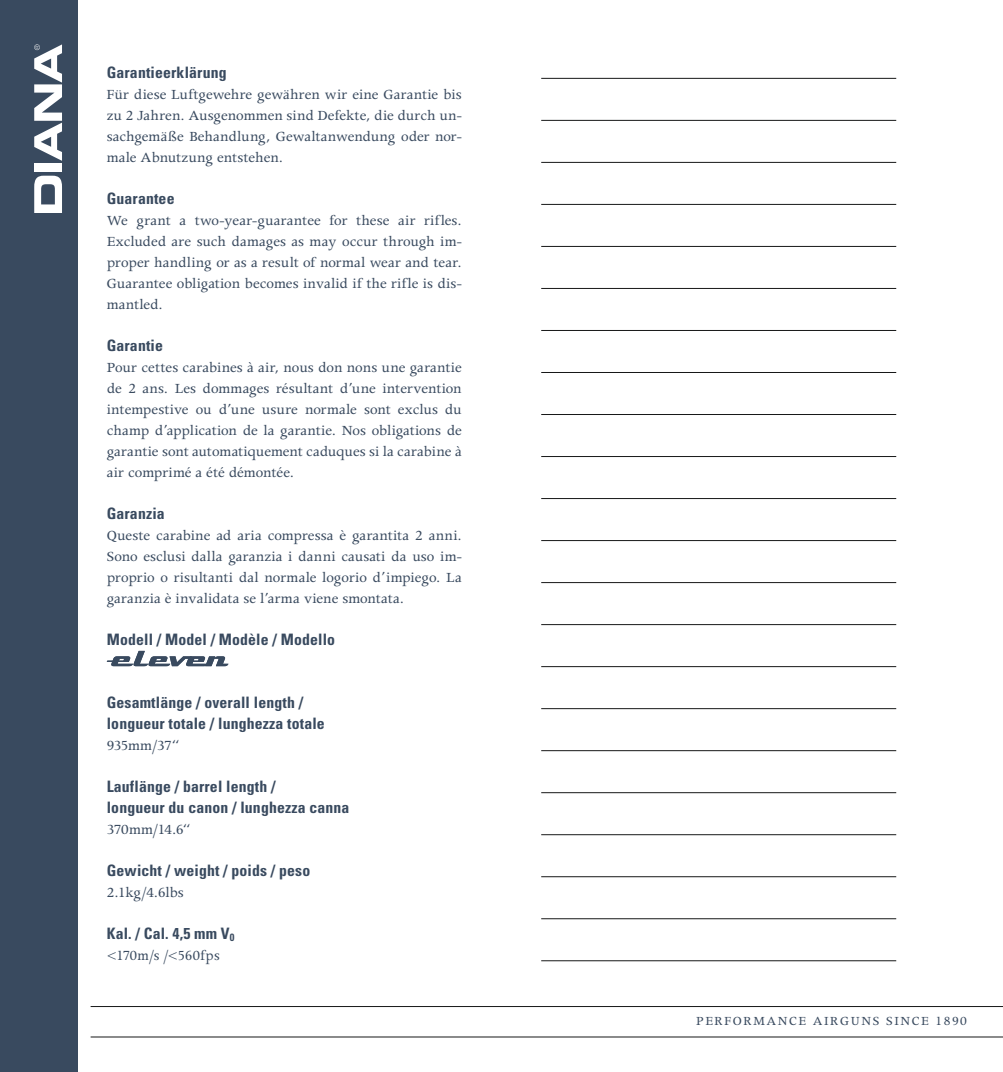
<style>
.page{position:relative;width:1003px;height:1072px;background:#fff}
.page>*{position:absolute;margin:0;border:0;box-sizing:border-box;transform-origin:0 0}
.Fließtext_Apolle_9_1{font:15.75px/21px "Apollo MT Std";color:#394a5f;text-align:justify}
.Headline_Univers_9_1{font:700 condensed 15.75px "Univers";letter-spacing:.01em;color:#394a5f}
.Fließtext_Apolle_9_1-2{font:15.75px "Apollo MT Std";color:#394a5f;scale:.96 1}
.t1{font:14px "Apollo MT Std";letter-spacing:.115em;color:#394a5f}
</style>
<div class="page">
<div style="left:0;top:0;width:77px;height:1071px;background:#394a5f"></div>
<hr style="left:91px;top:1036px;width:911px;height:1px;background:#171818">
<hr style="left:91px;top:1006px;width:911px;height:1px;background:#171818">
<svg style="left:107px;top:651px;width:121px;height:15px"></svg>
<svg style="left:34px;top:176px;width:28px;height:37px"></svg>
<div style="left:34px;top:163px;width:28px;height:8px;background:#fff"></div>
<svg style="left:34px;top:44px;width:28px;height:117px"></svg>
<hr style="left:541px;top:78px;width:354px;height:1px;background:#171818">
<hr style="left:541px;top:120px;width:354px;height:1px;background:#171818">
<hr style="left:541px;top:162px;width:354px;height:1px;background:#171818">
<hr style="left:541px;top:204px;width:354px;height:1px;background:#171818">
<hr style="left:541px;top:246px;width:354px;height:1px;background:#171818">
<hr style="left:541px;top:288px;width:354px;height:1px;background:#171818">
<hr style="left:541px;top:330px;width:354px;height:1px;background:#171818">
<hr style="left:541px;top:372px;width:354px;height:1px;background:#171818">
<hr style="left:541px;top:414px;width:354px;height:1px;background:#171818">
<hr style="left:541px;top:456px;width:354px;height:1px;background:#171818">
<hr style="left:541px;top:498px;width:354px;height:1px;background:#171818">
<hr style="left:541px;top:540px;width:354px;height:1px;background:#171818">
<hr style="left:541px;top:582px;width:354px;height:1px;background:#171818">
<hr style="left:541px;top:624px;width:354px;height:1px;background:#171818">
<hr style="left:541px;top:666px;width:354px;height:1px;background:#171818">
<hr style="left:541px;top:708px;width:354px;height:1px;background:#171818">
<hr style="left:541px;top:750px;width:354px;height:1px;background:#171818">
<hr style="left:541px;top:792px;width:354px;height:1px;background:#171818">
<hr style="left:541px;top:834px;width:354px;height:1px;background:#171818">
<hr style="left:541px;top:876px;width:354px;height:1px;background:#171818">
<hr style="left:541px;top:918px;width:354px;height:1px;background:#171818">
<hr style="left:541px;top:960px;width:354px;height:1px;background:#171818">
<p class="Headline_Univers_9_1" style="left:107px;top:63px;width:121px">Garantieerklärung</p>
<p class="Fließtext_Apolle_9_1" style="left:107px;top:85px;width:356px">Für diese Luftgewehre gewähren wir eine Garantie bis zu 2 Jahren. Ausgenommen sind Defekte, die durch un&shy;sachgemäße Behandlung, Gewaltanwendung oder nor&shy;male Abnutzung entstehen.</p>
<p class="Headline_Univers_9_1" style="left:107px;top:189px;width:69px">Guarantee</p>
<p class="Fließtext_Apolle_9_1" style="left:107px;top:211px;width:356px">We grant a two-year-guarantee for these air rifles.<br>Excluded are such damages as may occur through im&shy;proper handling or as a result of normal wear and tear.<br>Guarantee obligation becomes invalid if the rifle is dis&shy;mantled.</p>
<p class="Headline_Univers_9_1" style="left:107px;top:336px;width:58px">Garantie</p>
<p class="Fließtext_Apolle_9_1" style="left:107px;top:358px;width:356px">Pour cettes carabines à air, nous don nons une garantie de 2 ans. Les dommages résultant d’une intervention intempestive ou d’une usure normale sont exclus du champ d’application de la garantie. Nos obligations de garantie sont automatiquement caduques si la carabine à air comprimé a été démontée.</p>
<p class="Headline_Univers_9_1" style="left:107px;top:504px;width:59px">Garanzia</p>
<p class="Fließtext_Apolle_9_1" style="left:107px;top:526px;width:356px">Queste carabine ad aria compressa è garantita 2 anni.<br>Sono esclusi dalla garanzia i danni causati da uso im&shy;proprio o risultanti dal normale logorio d’impiego. La garanzia è invalidata se l’arma viene smontata.</p>
<p class="Headline_Univers_9_1" style="left:107px;top:630px;width:230px">Modell / Model / Modèle / Modello</p>
<p class="Headline_Univers_9_1" style="left:107px;top:693px;width:198px">Gesamtlänge / overall length /</p>
<p class="Headline_Univers_9_1" style="left:107px;top:714px;width:219px">longueur totale / lunghezza totale</p>
<p class="Fließtext_Apolle_9_1" style="left:107px;top:736px;width:74px">935mm/37“</p>
<p class="Headline_Univers_9_1" style="left:107px;top:777px;width:170px">Lauflänge / barrel length /</p>
<p class="Headline_Univers_9_1" style="left:107px;top:798px;width:244px">longueur du canon / lunghezza canna</p>
<p class="Fließtext_Apolle_9_1" style="left:107px;top:820px;width:85px">370mm/14.6“</p>
<p class="Headline_Univers_9_1" style="left:107px;top:861px;width:205px">Gewicht / weight / poids / peso</p>
<p class="Fließtext_Apolle_9_1" style="left:107px;top:883px;width:78px">2.1kg/4.6lbs</p>
<p class="Headline_Univers_9_1" style="left:107px;top:924px;width:129px">Kal. / Cal. 4,5 mm V<sub>0</sub></p>
<p class="Fließtext_Apolle_9_1-2" style="left:107px;top:947px;width:119px">&lt;170m/s /&lt;560fps</p>
<p class="t1" style="left:696px;top:1013px;width:272px">PERFORMANCE AIRGUNS SINCE 1890</p>
</div>
